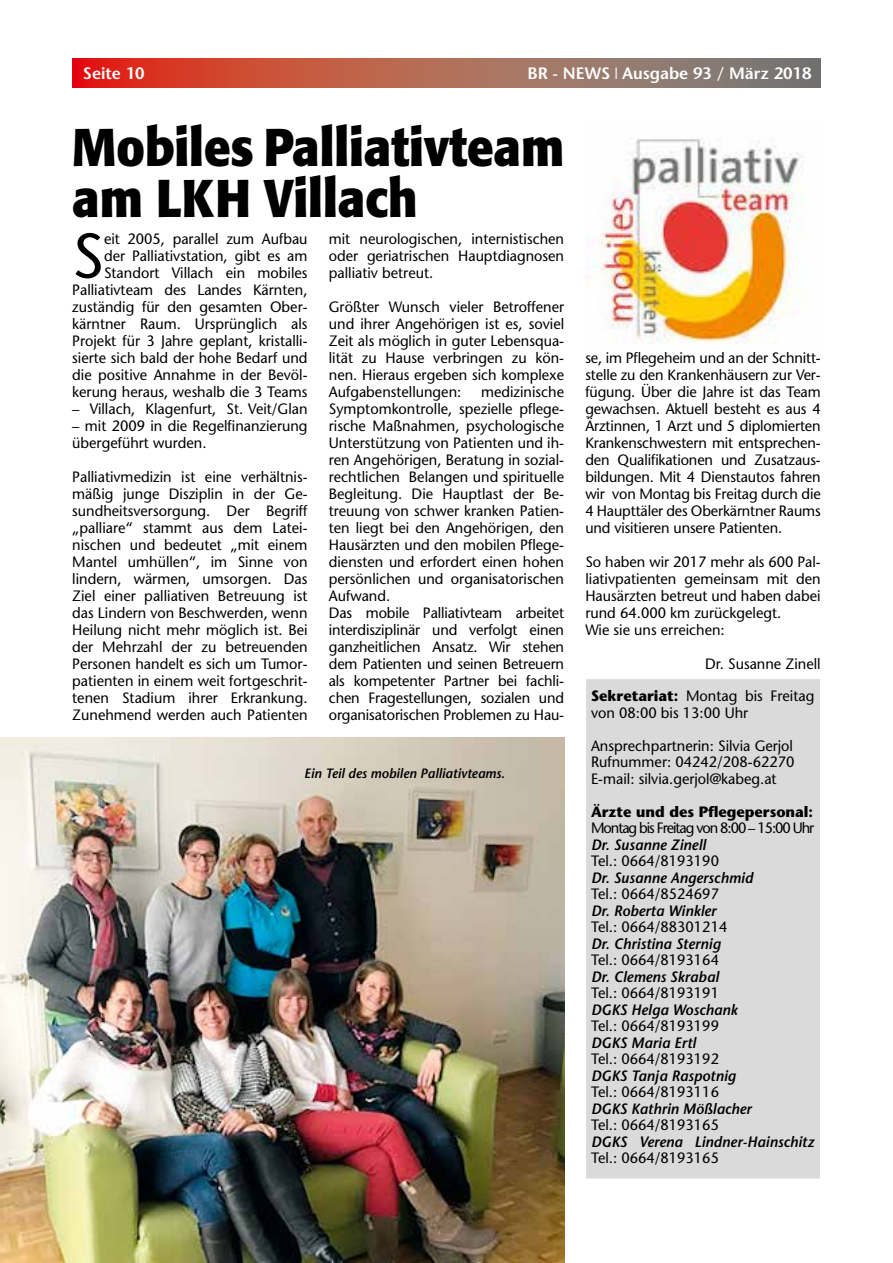
<style>
.page{position:relative;width:893px;height:1263px;background:#fff}
.page>*{position:absolute;margin:0;border:0;box-sizing:border-box;transform-origin:0 0}
.t1{font:62.85px "Stone Sans";color:#000}
.t2{font:700 52.5px/51px "Formata";color:#000;scale:.9 1}
.t3{font:600 16.5px "Stone Sans";color:#fff}
.t4{font:15px/17px "Stone Sans";color:#000;text-align:justify}
.t5{font:italic 600 15px "Stone Sans";color:#000}
.t6{font:15px "Stone Sans";letter-spacing:-.07em;color:#000}
.t7{font:700 15px "Stone Sans";color:#000}
.t8{font:italic 600 13.5px "Stone Sans";color:#000}
.s1{font-weight:700}
</style>
<div class="page">
<svg style="left:72px;top:58px;width:749px;height:29px;background:#af6051"></svg>
<img style="left:585px;top:138px;width:219px;height:206px">
<img style="left:0;top:738px;width:564px;height:525px">
<div style="left:585px;top:678px;width:236px;height:501px;background:#dadada;border:1px solid #fff"></div>
<p class="t3" style="left:83px;top:63px;width:63px">Seite 10</p>
<p class="t3" style="left:527px;top:63px;width:286px">BR - NEWS ❘ Ausgabe 93 / März 2018</p>
<h2 class="t2" style="left:72px;top:121px;width:548px">Mobiles Palliativteam am LKH Villach</h2>
<p class="t4" style="left:72px;top:230px;width:237px;text-align:right">eit 2005, parallel zum Aufbau<br>der Palliativstation, gibt es am Standort Villach ein mobiles Palliativteam des Landes Kärnten, zuständig für den gesamten Ober&shy;kärntner Raum. Ursprünglich als Projekt für 3 Jahre geplant, kristalli&shy;sierte sich bald der hohe Bedarf und die positive Annahme in der Bevöl&shy;kerung heraus, weshalb die 3 Teams</p>
<p class="t4" style="left:72px;top:400px;width:237px">– Villach, Klagenfurt, St. Veit/Glan</p>
<p class="t4" style="left:72px;top:417px;width:237px">– mit 2009 in die Regelfinanzierung übergeführt wurden.</p>
<p class="t4" style="left:72px;top:468px;width:237px">Palliativmedizin ist eine verhältnis&shy;mäßig junge Disziplin in der Ge&shy;sundheitsversorgung. Der Begriff „palliare“ stammt aus dem Latei&shy;nischen und bedeutet „mit einem Mantel umhüllen“, im Sinne von lindern, wärmen, umsorgen. Das Ziel einer palliativen Betreuung ist das Lindern von Beschwerden, wenn Heilung nicht mehr möglich ist. Bei der Mehrzahl der zu betreuenden Personen handelt es sich um Tumor&shy;patienten in einem weit fortgeschrit&shy;tenen Stadium ihrer Erkrankung.<br>Zunehmend werden auch Patienten</p>
<h1 class="t1" style="left:72px;top:218px;width:33px">S</h1>
<p class="t4" style="left:329px;top:230px;width:237px">mit neurologischen, internistischen oder geriatrischen Hauptdiagnosen palliativ betreut.</p>
<p class="t4" style="left:329px;top:298px;width:237px">Größter Wunsch vieler Betroffener und ihrer Angehörigen ist es, soviel Zeit als möglich in guter Lebensqua&shy;lität zu Hause verbringen zu kön&shy;nen. Hieraus ergeben sich komplexe Aufgabenstellungen:</p>
<p class="t4" style="left:329px;top:383px;width:237px;text-align:left;text-indent:152px">medizinische Symptomkontrolle, spezielle pflege&shy;rische Maßnahmen, psychologische Unterstützung von Patienten und ih&shy;ren Angehörigen, Beratung in sozial&shy;rechtlichen Belangen und spirituelle Begleitung. Die Hauptlast der Be&shy;treuung von schwer kranken Patien&shy;ten liegt bei den Angehörigen, den Hausärzten und den mobilen Pflege&shy;diensten und erfordert einen hohen persönlichen und organisatorischen Aufwand.<br>Das mobile Palliativteam arbeitet interdisziplinär und verfolgt einen ganzheitlichen Ansatz. Wir stehen dem Patienten und seinen Betreuern als kompetenter Partner bei fachli&shy;chen Fragestellungen, sozialen und organisatorischen Problemen zu Hau-</p>
<p class="t8" style="left:304px;top:765px;width:202px">Ein Teil des mobilen Palliativteams.</p>
<p class="t4" style="left:585px;top:349px;width:237px">se, im Pflegeheim und an der Schnitt&shy;stelle zu den Krankenhäusern zur Ver&shy;fügung. Über die Jahre ist das Team gewachsen. Aktuell besteht es aus 4<br>Ärztinnen, 1 Arzt und 5 diplomierten Krankenschwestern mit entsprechen&shy;den Qualifikationen und Zusatzaus&shy;bildungen. Mit 4 Dienstautos fahren wir von Montag bis Freitag durch die 4 Haupttäler des Oberkärntner Raums und visitieren unsere Patienten.</p>
<p class="t4" style="left:585px;top:553px;width:237px;text-align:left">So haben wir 2017 mehr als 600 Pal&shy;liativpatienten gemeinsam mit den<br>Hausärzten betreut und haben dabei rund 64.000 km zurückgelegt.<br>Wie sie uns erreichen:</p>
<p class="t4" style="left:591px;top:648px;width:231px;line-height:32.2px;text-indent:114px">Dr. Susanne Zinell<br><span class="s1">Sekretariat:</span> Montag bis Freitag</p>
<p class="t4" style="left:591px;top:704px;width:159px">von 08:00 bis 13:00 Uhr</p>
<p class="t4" style="left:591px;top:737px;width:205px;line-height:16.5px">Ansprechpartnerin: Silvia Gerjol Rufnummer: 04242/208-62270<br>E-mail: silvia.gerjol@kabeg.at</p>
<p class="t7" style="left:591px;top:802px;width:224px">Ärzte und des Pflegepersonal:</p>
<p class="t6" style="left:591px;top:819px;width:225px">Montag bis Freitag von 8:00 – 15:00 Uhr</p>
<p class="t5" style="left:591px;top:835px;width:116px">Dr. Susanne Zinell</p>
<p class="t4" style="left:591px;top:852px;width:129px">Tel.: 0664/8193190</p>
<p class="t5" style="left:591px;top:868px;width:163px">Dr. Susanne Angerschmid</p>
<p class="t4" style="left:591px;top:885px;width:129px">Tel.: 0664/8524697</p>
<p class="t5" style="left:591px;top:901px;width:127px">Dr. Roberta Winkler</p>
<p class="t4" style="left:591px;top:918px;width:138px">Tel.: 0664/88301214</p>
<p class="t5" style="left:591px;top:934px;width:131px">Dr. Christina Sternig</p>
<p class="t4" style="left:591px;top:951px;width:129px">Tel.: 0664/8193164</p>
<p class="t5" style="left:591px;top:967px;width:129px">Dr. Clemens Skrabal</p>
<p class="t4" style="left:591px;top:984px;width:129px">Tel.: 0664/8193191</p>
<p class="t5" style="left:591px;top:1000px;width:148px">DGKS Helga Woschank</p>
<p class="t4" style="left:591px;top:1017px;width:129px">Tel.: 0664/8193199</p>
<p class="t5" style="left:591px;top:1033px;width:106px">DGKS Maria Ertl</p>
<p class="t4" style="left:591px;top:1050px;width:129px">Tel.: 0664/8193192</p>
<p class="t5" style="left:591px;top:1066px;width:146px">DGKS Tanja Raspotnig</p>
<p class="t4" style="left:591px;top:1083px;width:129px">Tel.: 0664/8193116</p>
<p class="t5" style="left:591px;top:1099px;width:162px">DGKS Kathrin Mößlacher</p>
<p class="t4" style="left:591px;top:1116px;width:129px">Tel.: 0664/8193165</p>
<p class="t5" style="left:591px;top:1132px;width:225px">DGKS Verena Lindner-Hainschitz</p>
<p class="t4" style="left:591px;top:1149px;width:129px">Tel.: 0664/8193165</p>
</div>
